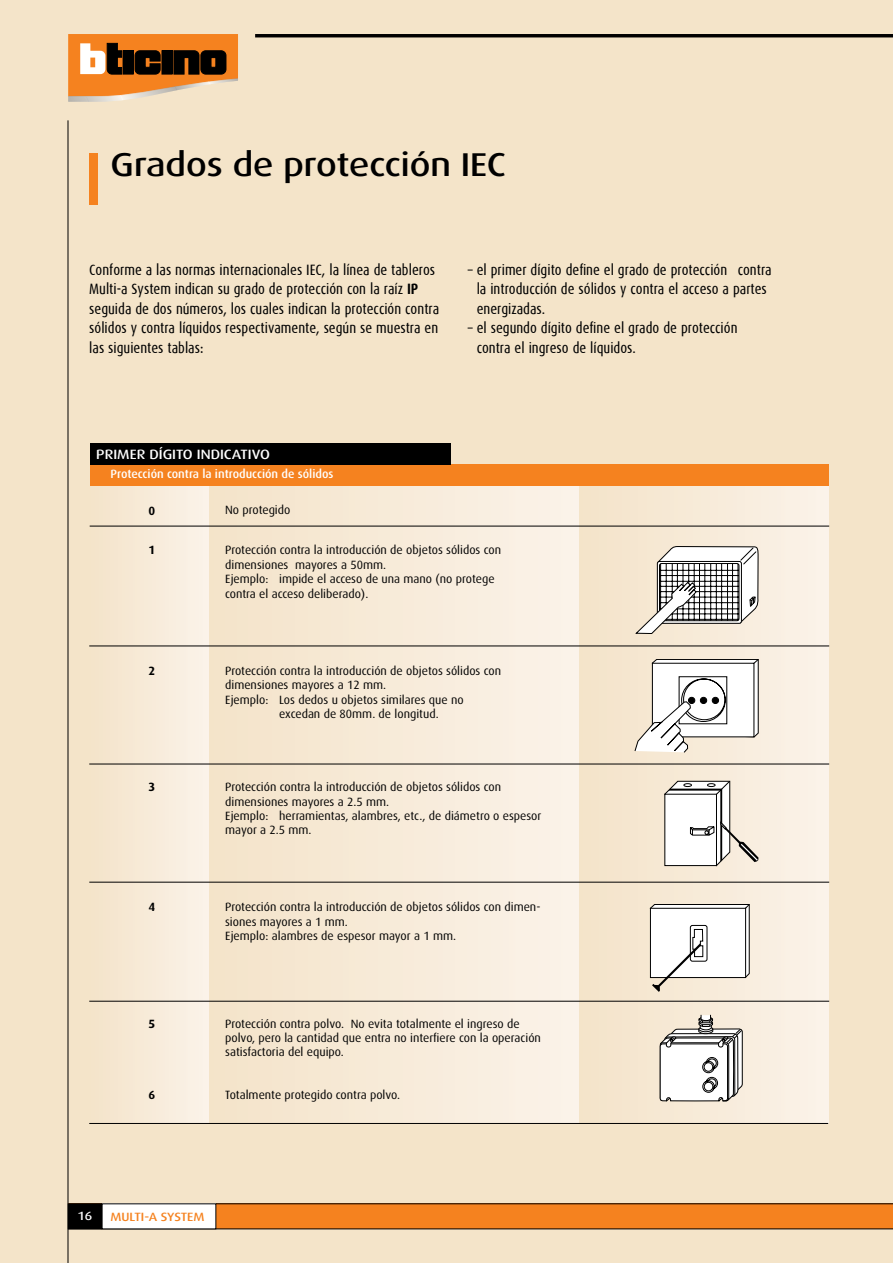
<style>
.page{position:relative;width:893px;height:1263px;background:#f4e4c9}
.page>*{position:absolute;margin:0;border:0;box-sizing:border-box;transform-origin:0 0}
.t1{font:500 33px "Dax Wide";color:#000}
.t2{font:15px/19.5px "B Tcond";color:#000}
.t3{font:500 13.5px "Dax Wide";color:#fff}
.t4{font:12px/14.4px "Dax";color:#000}
.t5{font:500 12px "Dax";color:#fff}
.t6{font:500 12px "Dax Wide";letter-spacing:-.01em;color:#f5821f}
.t7{font:700 12px "Dax";color:#000}
.t8{font:500 12px "Dax Wide";color:#fff}
.s1{font-weight:700}
</style>
<div class="page">
<hr style="left:68px;top:120px;width:1px;height:1143px;background:#000">
<hr style="left:255px;top:34px;width:638px;height:3px;background:#000">
<svg style="left:68px;top:34px;width:170px;height:68px;background:#ba7b44"></svg>
<svg style="left:68px;top:1203px;width:825px;height:26px;background:#d9731b"></svg>
<div style="left:102px;top:1204px;width:114px;height:25px;background:#fff"></div>
<div style="left:209px;top:486px;width:371px;height:637px;background:linear-gradient(to right,#f3e3c8,#faf2e9)"></div>
<div style="left:90px;top:486px;width:118px;height:637px;background:linear-gradient(to right,#f3e3c9,#faf2e8)"></div>
<div style="left:580px;top:485px;width:248px;height:638px;background:linear-gradient(to right,#f2e1c7,#f9f1e7)"></div>
<div style="left:90px;top:464px;width:738px;height:22px;background:#f5821f"></div>
<hr style="left:90px;top:526px;width:739px;height:1px;background:#000">
<hr style="left:89px;top:645px;width:740px;height:1px;background:#000">
<hr style="left:89px;top:764px;width:740px;height:1px;background:#000">
<hr style="left:89px;top:882px;width:740px;height:1px;background:#000">
<hr style="left:89px;top:1001px;width:740px;height:1px;background:#000">
<hr style="left:89px;top:1123px;width:739px;height:1px;background:#000">
<svg style="left:635px;top:546px;width:123px;height:88px"></svg>
<svg style="left:635px;top:659px;width:124px;height:93px;background:#e3e0dc"></svg>
<svg style="left:664px;top:781px;width:94px;height:85px;background:#dedbd6"></svg>
<svg style="left:650px;top:904px;width:100px;height:88px;background:#e4e2e0"></svg>
<svg style="left:660px;top:1015px;width:83px;height:86px;background:#d1cfcc"></svg>
<div style="left:704px;top:1063px;width:9px;height:8px;background:#fff;border-radius:50%"></div>
<div style="left:704px;top:1062px;width:9px;height:9px;border:1px solid #000;border-radius:50%"></div>
<div style="left:704px;top:1082px;width:9px;height:9px;background:#fff;border-radius:50%"></div>
<div style="left:704px;top:1082px;width:9px;height:9px;border:1px solid #000;border-radius:50%"></div>
<div style="left:89px;top:153px;width:9px;height:51px;background:#f5821f"></div>
<div style="left:90px;top:443px;width:361px;height:21px;background:#000"></div>
<h1 class="t1" style="left:111px;top:146px;width:397px">Grados de protección IEC</h1>
<p class="t2" style="left:89px;top:260px;width:351px">Conforme a las normas internacionales IEC, la línea de tableros Multi-a System indican su grado de protección con la raíz <span class="s1">IP </span>seguida de dos números, los cuales indican la protección contra sólidos y contra líquidos respectivamente, según se muestra en las siguientes tablas:</p>
<p class="t2" style="left:477px;top:260px;width:296px;text-indent:-9px">– el primer dígito define el grado de protección contra la introducción de sólidos y contra el acceso a partes energizadas.</p>
<p class="t2" style="left:477px;top:318px;width:262px;text-indent:-9px">– el segundo dígito define el grado de protección contra el ingreso de líquidos.</p>
<p class="t3" style="left:96px;top:446px;width:109px">Primer dígito indicati</p>
<p class="t3" style="left:252px;top:446px;width:20px">vo</p>
<p class="t5" style="left:111px;top:467px;width:225px">Protección contra la introducción de sólidos</p>
<p class="t7" style="left:148px;top:504px;width:8px">0</p>
<p class="t7" style="left:148px;top:543px;width:8px">1</p>
<p class="t4" style="left:225px;top:503px;width:67px">No protegido</p>
<p class="t4" style="left:225px;top:543px;width:277px">Protección contra la introducción de objetos sólidos con dimensiones mayores a 50mm.<br>Ejemplo: impide el acceso de una mano (no protege contra el acceso deliberado).</p>
<p class="t7" style="left:148px;top:664px;width:8px">2</p>
<p class="t4" style="left:225px;top:664px;width:277px">Protección contra la introducción de objetos sólidos con</p>
<p class="t4" style="left:225px;top:678px;width:162px">dimensiones mayores a 12 mm.</p>
<p class="t4" style="left:225px;top:692px;width:240px">Ejemplo: Los dedos u objetos similares que no</p>
<p class="t4" style="left:279px;top:707px;width:161px">excedan de 80mm. de longitud.</p>
<p class="t7" style="left:148px;top:780px;width:8px">3</p>
<p class="t4" style="left:225px;top:780px;width:318px">Protección contra la introducción de objetos sólidos con dimensiones mayores a 2.5 mm.<br>Ejemplo: herramientas, alambres, etc., de diámetro o espesor mayor a 2.5 mm.</p>
<p class="t7" style="left:148px;top:900px;width:8px">4</p>
<p class="t4" style="left:225px;top:900px;width:317px">Protección contra la introducción de objetos sólidos con dimen&shy;siones mayores a 1 mm.<br>Ejemplo: alambres de espesor mayor a 1 mm.</p>
<p class="t7" style="left:148px;top:1017px;width:8px">5</p>
<p class="t4" style="left:225px;top:1016px;width:317px">Protección contra polvo. No evita totalmente el ingreso de polvo, pero la cantidad que entra no interfiere con la operación satisfactoria del equipo.</p>
<p class="t7" style="left:148px;top:1088px;width:8px">6</p>
<p class="t4" style="left:225px;top:1088px;width:177px">Totalmente protegido contra polvo.</p>
<p class="t8" style="left:77px;top:1209px;width:16px">16</p>
<p class="t6" style="left:111px;top:1210px;width:95px">MULTI-A SYSTEM</p>
</div>
